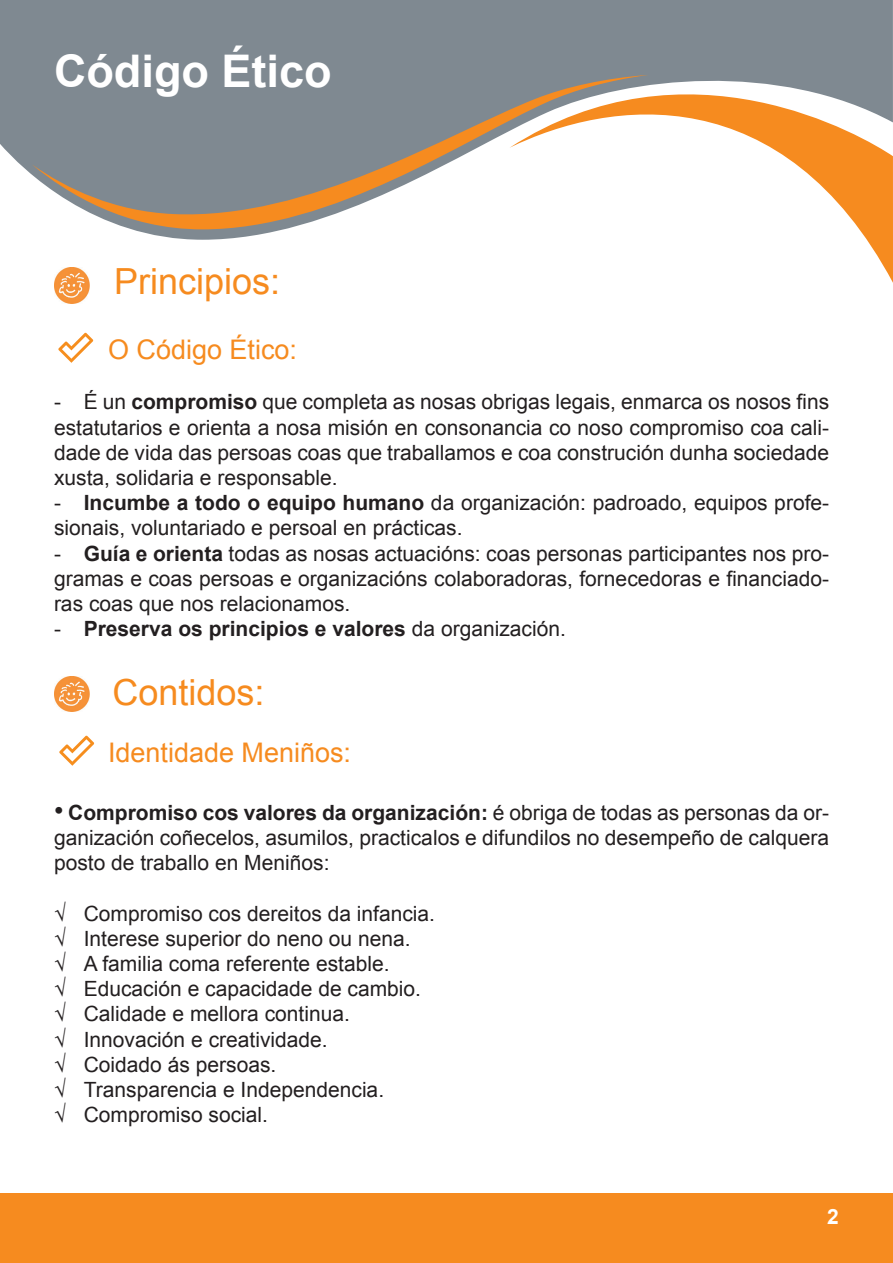
<style>
.page{position:relative;width:893px;height:1263px;background:#fff}
.page>*{position:absolute;margin:0;border:0;box-sizing:border-box;transform-origin:0 0}
.t1{font:700 45px "Arial";color:#fff}
.t2{font:36px "Arial";color:#f68b1f}
.t3{font:27px "Arial";color:#f68b1f}
.t4{font:21px/25.2px "Arial";color:#231f20;text-align:justify}
.t5{font:700 21px "Arial";color:#231f20}
.t6{font:700 21px "Arial";color:#fff}
.s1{font-weight:700}
.s2{font-weight:400}
.s3{font-size:27px}
</style>
<div class="page">
<svg style="left:0;top:0;width:892px;height:240px;background:#8c959d"></svg>
<svg style="left:510px;top:33px;width:383px;height:250px"></svg>
<svg style="left:32px;top:75px;width:617px;height:154px;fill:#7f8991"></svg>
<img style="left:54px;top:268px;width:36px;height:36px">
<img style="left:54px;top:676px;width:36px;height:36px">
<svg style="left:59px;top:735px;width:35px;height:31px"></svg>
<svg style="left:58px;top:333px;width:35px;height:30px"></svg>
<div style="left:0;top:1193px;width:893px;height:70px;background:#f68b1f"></div>
<svg style="left:892px;top:0;width:1px;height:240px"></svg>
<p class="t1" style="left:54px;top:41px;width:279px">Código Ético</p>
<p class="t2" style="left:114px;top:258px;width:168px">Principios:</p>
<p class="t3" style="left:108px;top:332px;width:191px">O Código Ético:</p>
<p class="t4" style="left:54px;top:390px;width:777px">- É un <span class="s1">compromiso</span> que completa as nosas obrigas legais, enmarca os nosos fins estatutarios e orienta a nosa misión en consonancia co noso compromiso coa cali&shy;dade de vida das persoas coas que traballamos e coa construción dunha sociedade xusta, solidaria e responsable.</p>
<p class="t4" style="left:54px;top:490px;width:777px">- <span class="s1">Incumbe a todo o equipo humano</span> da organización: padroado, equipos profe&shy;sionais, voluntariado e persoal en prácticas.</p>
<p class="t4" style="left:54px;top:541px;width:777px">- <span class="s1">Guía e orienta</span> todas as nosas actuacións: coas personas participantes nos pro&shy;gramas e coas persoas e organizacións colaboradoras, fornecedoras e financiado&shy;ras coas que nos relacionamos.</p>
<p class="t5" style="left:54px;top:615px;width:513px"><span class="s2">-</span> Preserva os principios e valores <span class="s2">da organización.</span></p>
<p class="t2" style="left:112px;top:668px;width:154px">Contidos:</p>
<p class="t3" style="left:108px;top:735px;width:245px">Identidade Meniños:</p>
<p class="t4" style="left:54px;top:800px;width:777px"><span class="s3">•</span> <span class="s1">Compromiso cos valores da organización:</span> é obriga de todas as personas da or&shy;ganización coñecelos, asumilos, practicalos e difundilos no desempeño de calquera posto de traballo en Meniños:</p>
<p class="t4" style="left:54px;top:901px;width:383px">√ Compromiso cos dereitos da infancia.</p>
<p class="t4" style="left:54px;top:926px;width:358px">√ Interese superior do neno ou nena.</p>
<p class="t4" style="left:54px;top:951px;width:337px">√ A familia coma referente estable.</p>
<p class="t4" style="left:54px;top:976px;width:369px">√ Educación e capacidade de cambio.</p>
<p class="t4" style="left:54px;top:1002px;width:297px">√ Calidade e mellora continua.</p>
<p class="t4" style="left:54px;top:1027px;width:275px">√ Innovación e creatividade.</p>
<p class="t4" style="left:54px;top:1052px;width:224px">√ Coidado ás persoas.</p>
<p class="t4" style="left:54px;top:1077px;width:332px">√ Transparencia e Independencia.</p>
<p class="t4" style="left:54px;top:1102px;width:216px">√ Compromiso social.</p>
<p class="t6" style="left:827px;top:1203px;width:13px">2</p>
</div>
